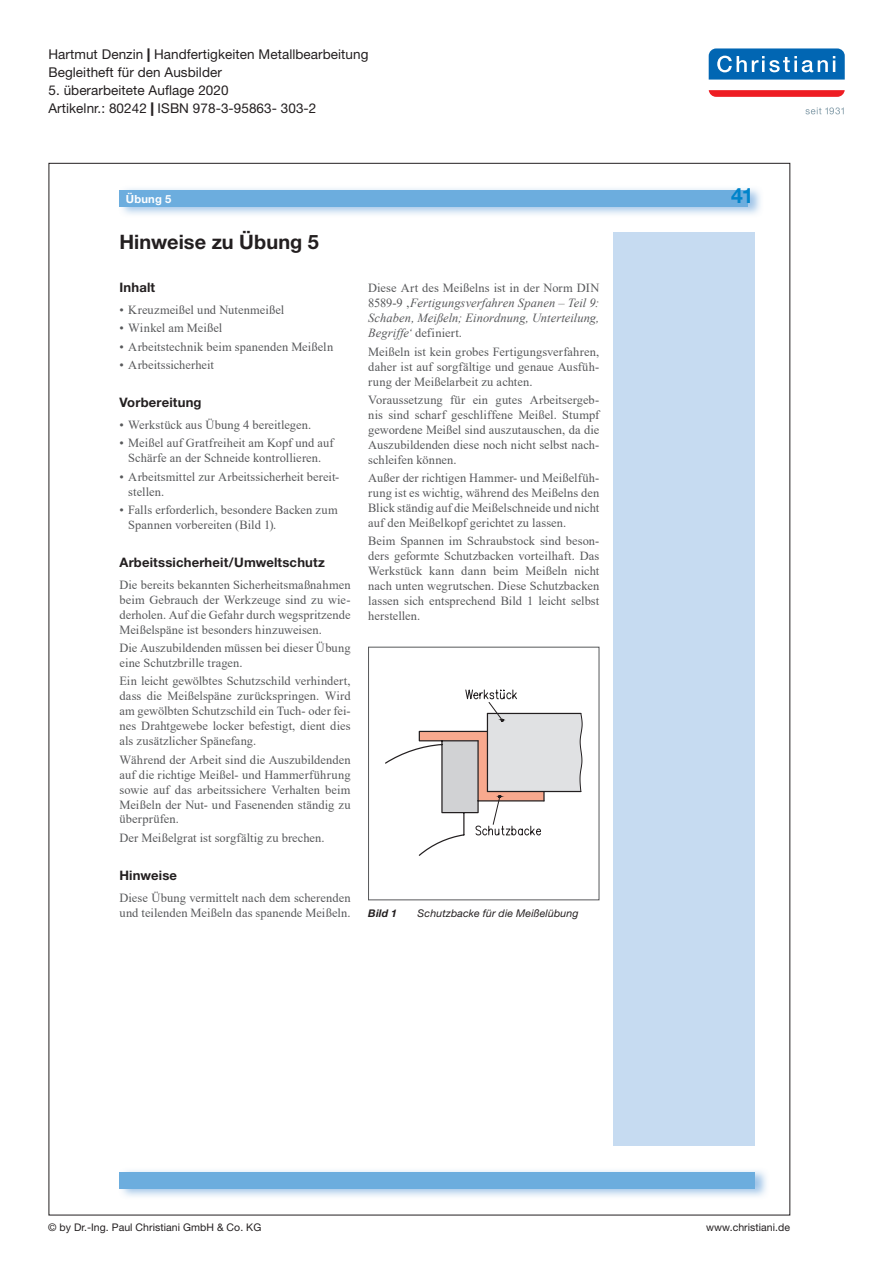
<style>
.page{position:relative;width:893px;height:1263px;background:#fff}
.page>*{position:absolute;margin:0;border:0;box-sizing:border-box;transform-origin:0 0}
.t1{font:700 21.15px "Helvetica Neue";color:#0084ca}
.t2{font:700 19.95px "Helvetica Neue";letter-spacing:.005em;color:#231f20}
.t3{font:13.5px/18px "Helvetica Neue";letter-spacing:.005em;color:#231f20}
.t4{font:700 13.05px "Helvetica Neue";letter-spacing:.015em;color:#231f20}
.t5{font:12.45px/15px "Times New Roman";letter-spacing:.005em;color:#57585a;text-align:justify}
.t6{font:italic 12.45px/15px "Times New Roman";letter-spacing:.005em;color:#57585a;text-align:justify}
.t7{font:700 11.25px "Helvetica Neue";letter-spacing:.02em;color:#fff}
.t8{font:italic 10.65px "Helvetica Neue";letter-spacing:.015em;color:#231f20}
.t9{font:italic 700 10.65px "Helvetica Neue";color:#231f20}
.t10{font:10.5px "Helvetica Neue";letter-spacing:.005em;color:#231f20}
.s1{font-weight:800}
.s2{font-weight:900}
.s3{font-style:normal}
</style>
<div class="page">
<svg style="left:709px;top:90px;width:136px;height:7px"></svg>
<svg style="left:709px;top:48px;width:136px;height:32px;background:#2c7fbf"></svg>
<svg style="left:805px;top:107px;width:39px;height:7px"></svg>
<img style="left:119px;top:188px;width:642px;height:27px">
<div style="left:119px;top:190px;width:629px;height:16px;background:#6cadde"></div>
<img style="left:119px;top:1170px;width:648px;height:27px">
<div style="left:119px;top:1172px;width:636px;height:16px;background:#6cadde"></div>
<div style="left:613px;top:232px;width:142px;height:914px;background:#c6dbf1"></div>
<svg style="left:385px;top:689px;width:198px;height:167px"></svg>
<div style="left:368px;top:647px;width:231px;height:253px;border:1px solid #57585a"></div>
<p class="t3" style="left:48px;top:45px;width:321px">Hartmut Denzin <span class="s1">|</span> Handfertigkeiten Metallbearbeitung<br>Begleitheft für den Ausbilder</p>
<p class="t3" style="left:48px;top:81px;width:269px">5. überarbeitete Auflage 2020<br>Artikelnr.: 80242 <span class="s2">|</span> ISBN 978-3-95863- 303-2</p>
<p class="t7" style="left:126px;top:192px;width:47px">Übung 5</p>
<h1 class="t1" style="left:731px;top:183px;width:24px">41</h1>
<h2 class="t2" style="left:119px;top:229px;width:201px">Hinweise zu Übung 5</h2>
<p class="t4" style="left:119px;top:279px;width:37px">Inhalt</p>
<p class="t5" style="left:119px;top:302px;width:166px">• Kreuzmeißel und Nutenmeißel</p>
<p class="t5" style="left:119px;top:320px;width:104px">• Winkel am Meißel</p>
<p class="t5" style="left:119px;top:339px;width:215px">• Arbeitstechnik beim spanenden Meißeln</p>
<p class="t5" style="left:119px;top:357px;width:96px">• Arbeitssicherheit</p>
<p class="t4" style="left:119px;top:394px;width:84px">Vorbereitung</p>
<p class="t5" style="left:119px;top:417px;width:193px">• Werkstück aus Übung 4 bereitlegen.</p>
<p class="t5" style="left:119px;top:435px;width:216px;text-align:center">• Meißel auf Gratfreiheit am Kopf und auf<br>Schärfe an der Schneide kontrollieren.</p>
<p class="t5" style="left:128px;top:469px;width:213px;text-indent:-9px">• Arbeitsmittel zur Arbeitssicherheit bereit&shy;stellen.</p>
<p class="t5" style="left:128px;top:502px;width:211px;text-indent:-9px">• Falls erforderlich, besondere Backen zum<br>Spannen vorbereiten (Bild 1).</p>
<p class="t4" style="left:119px;top:554px;width:207px">Arbeitssicherheit/Umweltschutz</p>
<p class="t5" style="left:119px;top:577px;width:233px">Die bereits bekannten Sicherheitsmaßnahmen beim Gebrauch der Werkzeuge sind zu wie&shy;derholen. Auf die Gefahr durch wegspritzende Meißelspäne ist besonders hinzuweisen.</p>
<p class="t5" style="left:119px;top:640px;width:233px">Die Auszubildenden müssen bei dieser Übung eine Schutzbrille tragen.</p>
<p class="t5" style="left:119px;top:673px;width:233px">Ein leicht gewölbtes Schutzschild verhindert, dass die Meißelspäne zurückspringen. Wird am gewölbten Schutzschild ein Tuch- oder fei&shy;nes Drahtgewebe locker befestigt, dient dies als zusätzlicher Spänefang.</p>
<p class="t5" style="left:119px;top:752px;width:233px">Während der Arbeit sind die Auszubildenden auf die richtige Meißel- und Hammerführung sowie auf das arbeitssichere Verhalten beim Meißeln der Nut- und Fasenenden ständig zu überprüfen.</p>
<p class="t5" style="left:119px;top:830px;width:207px">Der Meißelgrat ist sorgfältig zu brechen.</p>
<p class="t4" style="left:119px;top:867px;width:59px">Hinweise</p>
<p class="t5" style="left:119px;top:889px;width:233px">Diese Übung vermittelt nach dem scherenden und teilenden Meißeln das spanende Meißeln.</p>
<p class="t6" style="left:368px;top:280px;width:233px"><span class="s3">Diese Art des Meißelns ist in der Norm DIN 8589-9 ‚</span>Fertigungsverfahren Spanen – Teil 9:<br>Schaben, Meißeln; Einordnung, Unterteilung, Begriffe‘ <span class="s3">definiert.</span></p>
<p class="t5" style="left:368px;top:344px;width:233px">Meißeln ist kein grobes Fertigungsverfahren, daher ist auf sorgfältige und genaue Ausfüh&shy;rung der Meißelarbeit zu achten.</p>
<p class="t5" style="left:368px;top:392px;width:233px">Voraussetzung für ein gutes Arbeitsergeb&shy;nis sind scharf geschliffene Meißel. Stumpf gewordene Meißel sind auszutauschen, da die Auszubildenden diese noch nicht selbst nach&shy;schleifen können.</p>
<p class="t5" style="left:368px;top:470px;width:233px">Außer der richtigen Hammer- und Meißelfüh&shy;rung ist es wichtig, während des Meißelns den Blick ständig auf die Meißelschneide und nicht auf den Meißelkopf gerichtet zu lassen.</p>
<p class="t5" style="left:368px;top:533px;width:233px">Beim Spannen im Schraubstock sind beson&shy;ders geformte Schutzbacken vorteilhaft. Das Werkstück kann dann beim Meißeln nicht nach unten wegrutschen. Diese Schutzbacken lassen sich entsprechend Bild 1 leicht selbst herstellen.</p>
<p class="t9" style="left:368px;top:907px;width:30px">Bild 1</p>
<p class="t8" style="left:418px;top:907px;width:163px">Schutzbacke für die Meißelübung</p>
<p class="t10" style="left:48px;top:1221px;width:215px">© by Dr.-Ing. Paul Christiani GmbH &amp; Co. KG</p>
<p class="t10" style="left:706px;top:1221px;width:85px">www.christiani.de</p>
</div>
